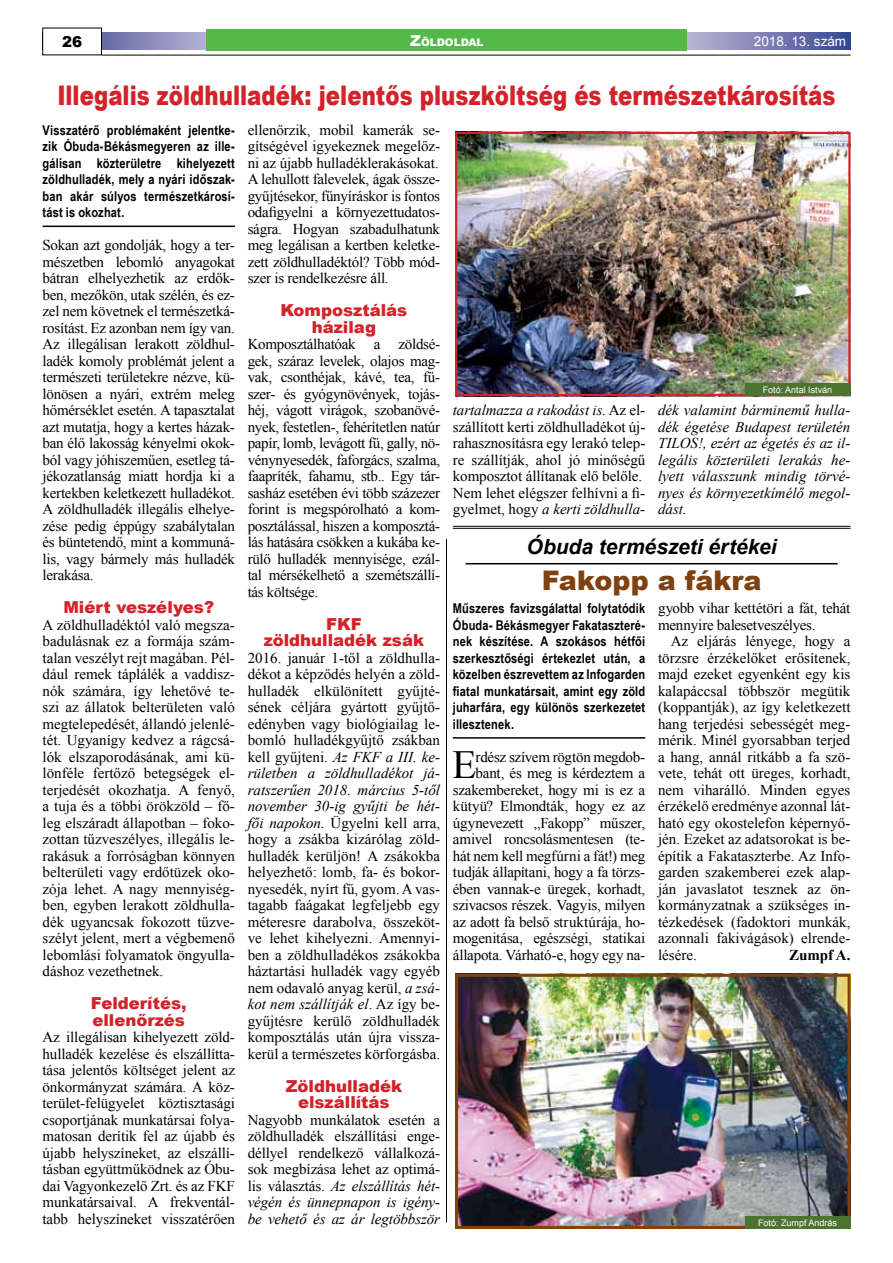
<style>
.page{position:relative;width:893px;height:1263px;background:#fff}
.page>*{position:absolute;margin:0;border:0;box-sizing:border-box;transform-origin:0 0}
.t1{font:39.9px "Times New Roman";color:#000}
.t2{font:900 27px "Arial";color:#d2232a;scale:.79 1}
.t3{font:900 27px "Arial";color:#804110}
.t4{font:italic 700 21px "Arial";color:#000}
.t5{font:900 16.5px/16.5px "Arial";color:#d2232a;text-align:center}
.t6{font:15px/16.5px "Times New Roman";letter-spacing:-.005em;color:#000;text-align:justify}
.t7{font:italic 15px/16.5px "Times New Roman";color:#000;text-align:justify}
.t8{font:700 15px "Times New Roman";color:#000}
.t9{font:900 15px "Arial";color:#000}
.t10{font:700 13.5px/16.5px "Arial Narrow";letter-spacing:.015em;color:#000;text-align:justify}
.t11{font:13.5px "Arial";color:#fff}
.t12{font:900 10.5px "Arial";color:#fff}
.t13{font:9px "Arial";color:#fff}
.s1{font-size:15px}
.s2{font-style:italic}
</style>
<div class="page">
<svg style="left:102px;top:33px;width:748px;height:17px;background:#8084b7"></svg>
<hr style="left:102px;top:55px;width:748px;height:1px;background:#000">
<div style="left:207px;top:30px;width:480px;height:21px;background:#54b949"></div>
<hr style="left:43px;top:226px;width:192px;height:1px;background:#000">
<img style="left:458px;top:135px;width:389px;height:258px">
<div style="left:455px;top:132px;width:395px;height:264px;border:2px solid #d2232a"></div>
<hr style="left:453px;top:737px;width:192px;height:2px;background:#000">
<img style="left:459px;top:978px;width:387px;height:247px">
<div style="left:455px;top:974px;width:395px;height:255px;border:3px solid #804110"></div>
<hr style="left:466px;top:563px;width:372px;height:1px;background:#000">
<hr style="left:453px;top:526px;width:397px;height:1px;background:#000">
<hr style="left:453px;top:528px;width:397px;height:1px;background:#000">
<hr style="left:446px;top:539px;width:1px;height:683px;background:#000">
<div style="left:745px;top:1216px;width:105px;height:13px;background:#4d7331"></div>
<div style="left:745px;top:383px;width:105px;height:13px;background:#4d7331"></div>
<p class="t9" style="left:62px;top:31px;width:22px">26</p>
<p class="t12" style="left:410px;top:34px;width:75px"><span class="s1">Z</span>öldoldal</p>
<p class="t11" style="left:754px;top:33px;width:94px">2018. 13. szám</p>
<h2 class="t2" style="left:57px;top:76px;width:986px">Illegális zöldhulladék: jelentős pluszköltség és természetkárosítás</h2>
<p class="t10" style="left:43px;top:121px;width:194px">Visszatérő problémaként jelentke&shy;zik Óbuda-Békásmegyeren az ille&shy;gálisan közterületre kihelyezett zöldhulladék, mely a nyári időszak&shy;ban akár súlyos természetkárosí&shy;tást is okozhat.</p>
<p class="t6" style="left:43px;top:237px;width:194px">Sokan azt gondolják, hogy a ter&shy;mészetben lebomló anyagokat bátran elhelyezhetik az erdők&shy;ben, mezőkön, utak szélén, és ez&shy;zel nem követnek el természetká&shy;rosítást. Ez azonban nem így van.<br>Az illegálisan lerakott zöldhul&shy;ladék komoly problémát jelent a természeti területekre nézve, kü&shy;lönösen a nyári, extrém meleg hőmérséklet esetén. A tapasztalat azt mutatja, hogy a kertes házak&shy;ban élő lakosság kényelmi okok&shy;ból vagy jóhiszeműen, esetleg tá&shy;jékozatlanság miatt hordja ki a kertekben keletkezett hulladékot.<br>A zöldhulladék illegális elhelye&shy;zése pedig éppúgy szabálytalan és büntetendő, mint a kommuná&shy;lis, vagy bármely más hulladék lerakása.</p>
<p class="t5" style="left:63px;top:598px;width:152px">Miért veszélyes?</p>
<p class="t6" style="left:43px;top:616px;width:194px">A zöldhulladéktól való megsza&shy;badulásnak ez a formája szám&shy;talan veszélyt rejt magában. Pél&shy;dául remek táplálék a vaddisz&shy;nók számára, így lehetővé te&shy;szi az állatok belterületen való megtelepedését, állandó jelenlé&shy;tét. Ugyanígy kedvez a rágcsá&shy;lók elszaporodásának, ami kü&shy;lönféle fertőző betegségek el&shy;terjedését okozhatja. A fenyő, a tuja és a többi örökzöld – fő&shy;leg elszáradt állapotban – foko&shy;zottan tűzveszélyes, illegális le&shy;rakásuk a forróságban könnyen belterületi vagy erdőtüzek oko&shy;zója lehet. A nagy mennyiség&shy;ben, egyben lerakott zöldhulla&shy;dék ugyancsak fokozott tűzve&shy;szélyt jelent, mert a végbemenő lebomlási folyamatok öngyulla&shy;dáshoz vezethetnek.</p>
<p class="t5" style="left:91px;top:994px;width:97px;text-align:left">Felderítés, ellenőrzés</p>
<p class="t6" style="left:43px;top:1029px;width:194px">Az illegálisan kihelyezett zöld&shy;hulladék kezelése és elszállítta&shy;tása jelentős költséget jelent az önkormányzat számára. A köz&shy;terület-felügyelet köztisztasági csoportjának munkatársai folya&shy;matosan derítik fel az újabb és újabb helyszíneket, az elszállí&shy;tásban együttműködnek az Óbu&shy;dai Vagyonkezelő Zrt. és az FKF munkatársaival. A frekventál&shy;tabb helyszíneket visszatérően</p>
<p class="t6" style="left:248px;top:121px;width:194px">ellenőrzik, mobil kamerák se&shy;gítségével igyekeznek megelőz&shy;ni az újabb hulladéklerakásokat.<br>A lehullott falevelek, ágak össze&shy;gyűjtésekor, fűnyíráskor is fontos odafigyelni a környezettudatos&shy;ságra. Hogyan szabadulhatunk meg legálisan a kertben keletke&shy;zett zöldhulladéktól? Több mód&shy;szer is rendelkezésre áll.</p>
<p class="t5" style="left:280px;top:301px;width:128px">Komposztálás házilag</p>
<p class="t6" style="left:248px;top:336px;width:194px">Komposztálhatóak a zöldsé&shy;gek, száraz levelek, olajos mag&shy;vak, csonthéjak, kávé, tea, fű&shy;szer- és gyógynövények, tojás&shy;héj, vágott virágok, szobanövé&shy;nyek, festetlen-, fehérítetlen natúr papír, lomb, levágott fű, gally, nö&shy;vénynyesedék, faforgács, szalma, faapríték, fahamu, stb.. Egy tár&shy;sasház esetében évi több százezer forint is megspórolható a kom&shy;posztálással, hiszen a komposztá&shy;lás hatására csökken a kukába ke&shy;rülő hulladék mennyisége, ezál&shy;tal mérsékelhető a szemétszállí&shy;tás költsége.</p>
<p class="t5" style="left:264px;top:615px;width:162px">FKF<br>zöldhulladék zsák</p>
<p class="t6" style="left:248px;top:649px;width:194px">2016. január 1-től a zöldhulla&shy;dékot a képződés helyén a zöld&shy;hulladék elkülönített gyűjté&shy;sének céljára gyártott gyűjtő&shy;edényben vagy biológiailag le&shy;bomló hulladékgyűjtő zsákban kell gyűjteni. <span class="s2">Az FKF a III. ke&shy;rületben a zöldhulladékot já&shy;ratszerűen 2018. március 5-től november 30-ig gyűjti be hét&shy;fői napokon.</span> Ügyelni kell arra, hogy a zsákba kizárólag zöld&shy;hulladék kerüljön! A zsákokba helyezhető: lomb, fa- és bokor&shy;nyesedék, nyírt fű, gyom. A vas&shy;tagabb faágakat legfeljebb egy méteresre darabolva, összeköt&shy;ve lehet kihelyezni. Amennyi&shy;ben a zöldhulladékos zsákokba háztartási hulladék vagy egyéb nem odavaló anyag kerül, <span class="s2">a zsá&shy;kot nem szállítják el</span>. Az így be&shy;gyűjtésre kerülő zöldhulladék komposztálás után újra vissza&shy;kerül a természetes körforgásba.</p>
<p class="t5" style="left:286px;top:1077px;width:118px">Zöldhulladék elszállítás</p>
<p class="t6" style="left:248px;top:1111px;width:194px">Nagyobb munkálatok esetén a zöldhulladék elszállítási enge&shy;déllyel rendelkező vállalkozá&shy;sok megbízása lehet az optimá&shy;lis választás. <span class="s2">Az elszállítás hét&shy;végén és ünnepnapon is igény&shy;be vehető és az ár legtöbbször</span></p>
<p class="t13" style="left:763px;top:384px;width:71px">Fotó: Antal István</p>
<p class="t6" style="left:453px;top:402px;width:194px;text-align:left"><span class="s2">tartalmazza a rakodást is.</span> Az el&shy;szállított kerti zöldhulladékot új&shy;rahasznosításra egy lerakó telep&shy;re szállítják, ahol jó minőségű komposztot állítanak elő belőle.<br>Nem lehet elégszer felhívni a fi&shy;gyelmet, hogy <span class="s2">a kerti zöldhulla-</span></p>
<p class="t7" style="left:658px;top:401px;width:194px">dék valamint bárminemű hulla&shy;dék égetése Budapest területén TILOS!, ezért az égetés és az il&shy;legális közterületi lerakás he&shy;lyett válasszunk mindig törvé&shy;nyes és környezetkímélő megol&shy;dást.</p>
<h3 class="t4" style="left:527px;top:533px;width:252px">Óbuda természeti értékei</h3>
<h2 class="t3" style="left:542px;top:561px;width:221px">Fakopp a fákra</h2>
<p class="t10" style="left:453px;top:599px;width:194px">Műszeres favizsgálattal folytatódik Óbuda- Békásmegyer Fakataszteré&shy;nek készítése. A szokásos hétfői szerkesztőségi értekezlet után, a közelben észrevettem az Infogarden fiatal munkatársait, amint egy zöld juharfára, egy különös szerkezetet illesztenek.</p>
<h1 class="t1" style="left:452px;top:738px;width:26px">E</h1>
<p class="t6" style="left:453px;top:748px;width:194px;text-align:right">rdész szívem rögtön megdob&shy;bant, és meg is kérdeztem a szakembereket, hogy mi is ez a kütyü? Elmondták, hogy ez az úgynevezett „Fakopp” műszer, amivel roncsolásmentesen (te&shy;hát nem kell megfúrni a fát!) meg tudják állapítani, hogy a fa törzs&shy;ében vannak-e üregek, korhadt, szivacsos részek. Vagyis, milyen az adott fa belső struktúrája, ho&shy;mogenitása, egészségi, statikai állapota. Várható-e, hogy egy na-</p>
<p class="t6" style="left:658px;top:600px;width:194px">gyobb vihar kettétöri a fát, tehát mennyire balesetveszélyes.</p>
<p class="t6" style="left:658px;top:633px;width:194px;text-indent:13px">Az eljárás lényege, hogy a törzsre érzékelőket erősítenek, majd ezeket egyenként egy kis kalapáccsal többször megütik (koppantják), az így keletkezett hang terjedési sebességét meg&shy;mérik. Minél gyorsabban terjed a hang, annál ritkább a fa szö&shy;vete, tehát ott üreges, korhadt, nem viharálló. Minden egyes érzékelő eredménye azonnal lát&shy;ható egy okostelefon képernyő&shy;jén. Ezeket az adatsorokat is be&shy;építik a Fakataszterbe. Az Info&shy;garden szakemberei ezek alap&shy;ján javaslatot tesznek az ön&shy;kormányzatnak a szükséges in&shy;tézkedések (fadoktori munkák, azonnali fakivágások) elrende&shy;lésére.</p>
<p class="t8" style="left:789px;top:944px;width:63px">Zumpf A.</p>
<p class="t13" style="left:758px;top:1216px;width:81px">Fotó: Zumpf András</p>
</div>
